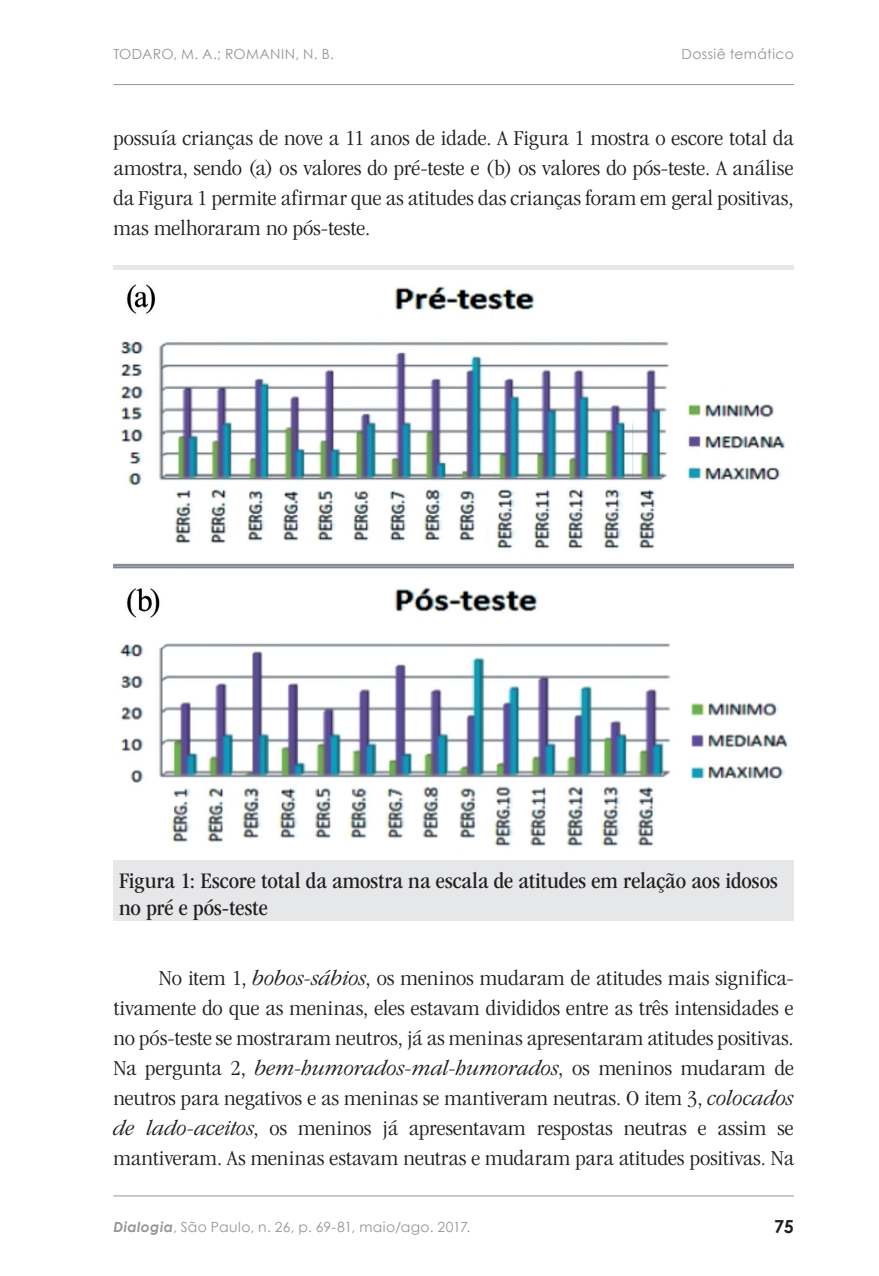
<style>
.page{position:relative;width:879px;height:1276px;background:#fff}
.page>*{position:absolute;margin:0;border:0;box-sizing:border-box;transform-origin:0 0}
.Di_Tabela_-_titulo{font:condensed 23px/27.6px "ITC Garamond Std";color:#231f20;scale:1.1 1}
.Di_Normal{font:300 condensed 22px/30px "ITC Garamond Std";letter-spacing:.005em;color:#231f20;text-align:justify;scale:1.2 1}
.t1{font:700 18px "Century Gothic";color:#231f20}
.t2{font:14px "Century Gothic";letter-spacing:.025em;color:#939598}
.s1{font-style:italic}
.s2{font-weight:700;font-style:italic}
</style>
<div class="page">
<hr style="left:113px;top:1195px;width:681px;height:1px;background:#939598">
<hr style="left:113px;top:84px;width:681px;height:1px;background:#939598">
<div style="left:113px;top:265px;width:681px;height:656px;background:#e6e7e9"></div>
<div style="left:113px;top:271px;width:681px;height:589px;background:#fff"></div>
<img style="left:113px;top:284px;width:681px;height:562px">
<p class="t2" style="left:113px;top:46px;width:222px">TODARO, M. A.; ROMANIN, N. B.</p>
<p class="t2" style="left:681px;top:46px;width:114px">Dossiê temático</p>
<p class="Di_Normal" style="left:113px;top:123px;width:568px">possuía crianças de nove a 11 anos de idade. A Figura 1 mostra o escore total da amostra, sendo (a) os valores do pré-teste e (b) os valores do pós-teste. A análise da Figura 1 permite afirmar que as atitudes das crianças foram em geral positivas, mas melhoraram no pós-teste.</p>
<p class="Di_Tabela_-_titulo" style="left:119px;top:866px;width:600px">Figura 1: Escore total da amostra na escala de atitudes em relação aos idosos no pré e pós-teste</p>
<p class="Di_Normal" style="left:113px;top:963px;width:568px;text-indent:45px">No item 1, <span class="s1">bobos-sábios</span>, os meninos mudaram de atitudes mais significa&shy;tivamente do que as meninas, eles estavam divididos entre as três intensidades e no pós-teste se mostraram neutros, já as meninas apresentaram atitudes positivas.<br>Na pergunta 2, <span class="s1">bem-humorados-mal-humorados</span>, os meninos mudaram de neutros para negativos e as meninas se mantiveram neutras. O item 3, <span class="s1">colocados de lado-aceitos</span>, os meninos já apresentavam respostas neutras e assim se mantiveram. As meninas estavam neutras e mudaram para atitudes positivas. Na</p>
<p class="t2" style="left:113px;top:1218px;width:358px"><span class="s2">Dialogia</span>, São Paulo, n. 26, p. 69-81, maio/ago. 2017.</p>
<p class="t1" style="left:774px;top:1215px;width:21px">75</p>
</div>
